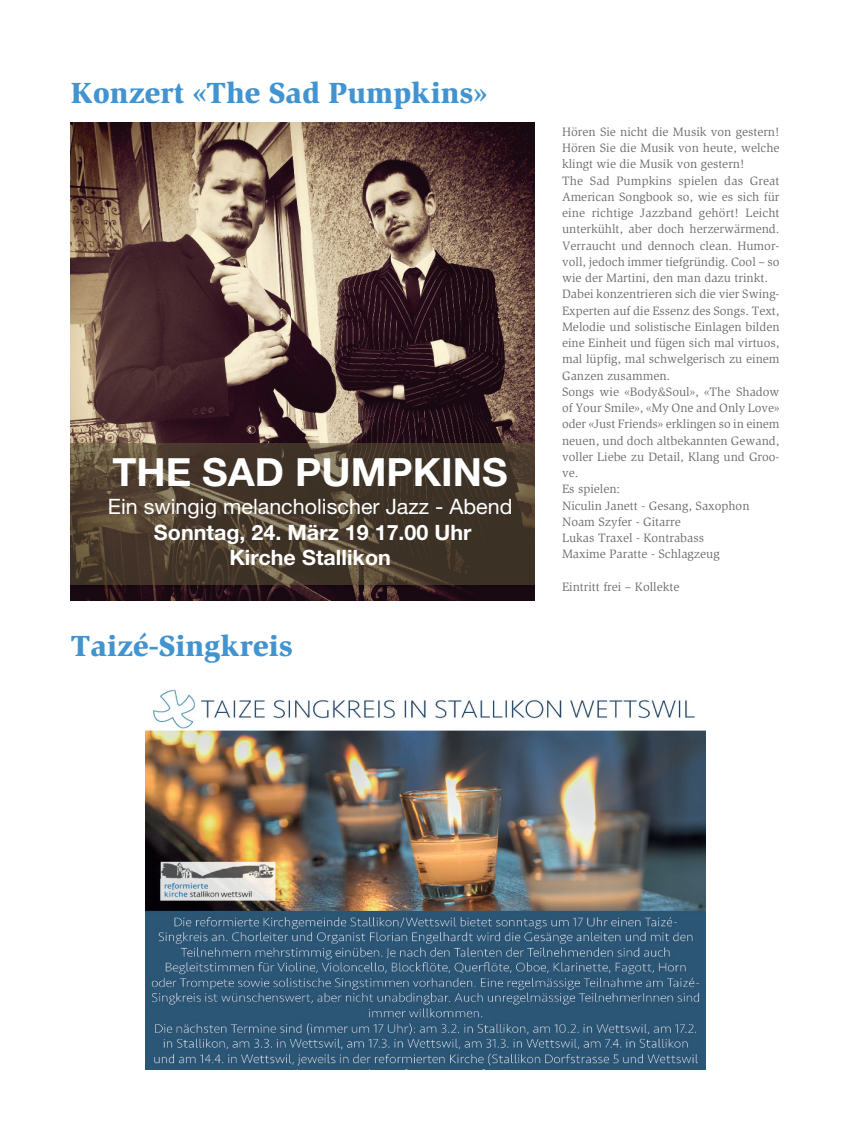
<style>
.page{position:relative;width:851px;height:1141px;background:#fff}
.page>*{position:absolute;margin:0;border:0;box-sizing:border-box;transform-origin:0 0}
.t1{font:700 38.88px "Helvetica Neue";color:#fff}
.t2{font:900 30px "Slimbach Std";color:#4194d0}
.t3{font:700 21.25px/25.6px "Helvetica Neue";color:#fff;text-align:center}
.t4{font:21.25px "Helvetica Neue";color:#fff}
.t5{font:12.5px/16.2px "Slimbach Std";color:#6c6d70}
</style>
<div class="page">
<img style="left:71px;top:123px;width:463px;height:477px">
<img style="left:71px;top:442px;width:463px;height:148px">
<div style="left:71px;top:444px;width:463px;height:141px;background:#645c3c;opacity:.5"></div>
<img style="left:146px;top:689px;width:559px;height:381px">
<h2 class="t2" style="left:71px;top:82px;width:418px">Konzert «The Sad Pumpkins»</h2>
<h1 class="t1" style="left:112px;top:442px;width:397px">THE SAD PUMPKINS</h1>
<h3 class="t4" style="left:108px;top:491px;width:406px">Ein swingig melancholischer Jazz - Abend</h3>
<h3 class="t3" style="left:154px;top:520px;width:319px">Sonntag, 24. März 19 17.00 Uhr<br>Kirche Stallikon</h3>
<h2 class="t2" style="left:71px;top:634px;width:223px">Taizé-Singkreis</h2>
<p class="t5" style="left:562px;top:124px;width:219px">Hören Sie nicht die Musik von gestern!<br>Hören Sie die Musik von heute, welche klingt wie die Musik von gestern!<br>The Sad Pumpkins spielen das Great American Songbook so, wie es sich für eine richtige Jazzband gehört! Leicht unterkühlt, aber doch herzerwärmend.<br>Verraucht und dennoch clean. Humor&shy;voll, jedoch immer tiefgründig. Cool – so wie der Martini, den man dazu trinkt.<br>Dabei konzentrieren sich die vier Swing-Experten auf die Essenz des Songs. Text, Melodie und solistische Einlagen bilden eine Einheit und fügen sich mal virtuos, mal lüpfig, mal schwelgerisch zu einem Ganzen zusammen.<br>Songs wie «Body&amp;Soul», «The Shadow of Your Smile», «My One and Only Love» oder «Just Friends» erklingen so in einem neuen, und doch altbekannten Gewand, voller Liebe zu Detail, Klang und Groo&shy;ve.<br>Es spielen:<br>Niculin Janett - Gesang, Saxophon Noam Szyfer - Gitarre<br>Lukas Traxel - Kontrabass<br>Maxime Paratte - Schlagzeug</p>
<p class="t5" style="left:562px;top:579px;width:119px">Eintritt frei – Kollekte</p>
</div>
